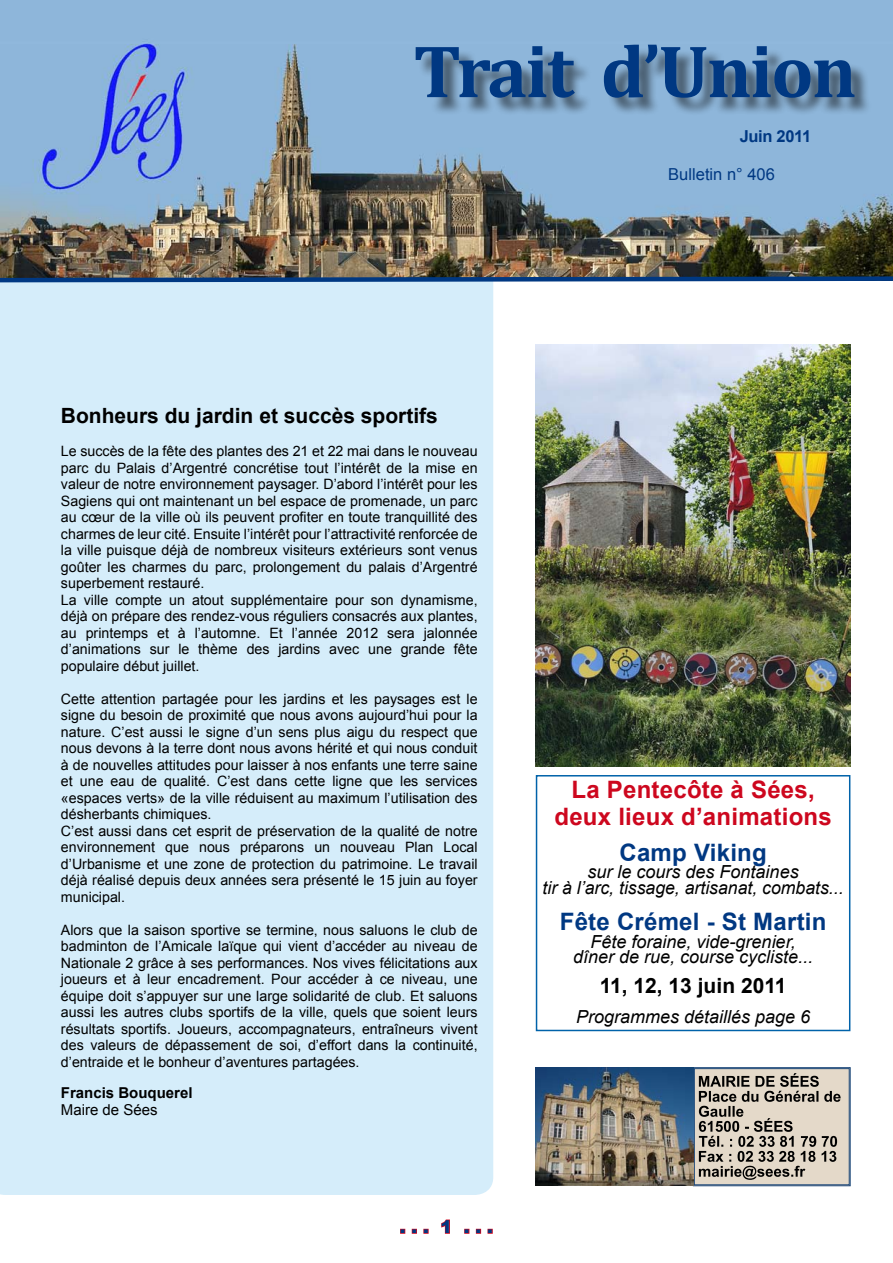
<style>
.page{position:relative;width:893px;height:1263px;background:#fff}
.page>*{position:absolute;margin:0;border:0;box-sizing:border-box;transform-origin:0 0}
.t1{font:700 24px/27px "Arial";letter-spacing:.01em;color:#cd071e;text-align:center}
.t2{font:700 24px "Arial";letter-spacing:.01em;color:#003882}
.t3{font:700 21px "Arial";color:#000}
.t4{font:italic 18px/16.5px "Arial";color:#000;text-align:center}
.t5{font:900 17.55px "Arial";color:#003882}
.t6{font:16.5px "Arial";color:#003882}
.t7{font:700 16.5px "Arial";letter-spacing:-.02em;color:#003882}
.t8{font:700 15px "Arial";color:#000}
.t9{font:15px "Arial";color:#000}
.t10{font:14.25px/16.5px "Arial";color:#000}
</style>
<div class="page">
<img style="left:536px;top:344px;width:314px;height:423px">
<div style="left:0;top:285px;width:493px;height:910px;background:#d5edfa"></div>
<svg style="left:400px;top:1229px;width:5px;height:5px"></svg>
<svg style="left:412px;top:1229px;width:5px;height:5px"></svg>
<svg style="left:423px;top:1229px;width:6px;height:5px"></svg>
<svg style="left:441px;top:1219px;width:9px;height:15px"></svg>
<svg style="left:464px;top:1229px;width:5px;height:5px"></svg>
<svg style="left:476px;top:1229px;width:5px;height:5px"></svg>
<svg style="left:488px;top:1229px;width:5px;height:5px"></svg>
<img style="left:536px;top:1067px;width:157px;height:119px">
<img style="left:0;top:0;width:893px;height:274px">
<div style="left:418px;top:47px;width:454px;height:69px;background:#000;opacity:.5"></div>
<svg style="left:416px;top:45px;width:438px;height:53px;background:#4c76a5"></svg>
<img style="left:0;top:274px;width:893px;height:11px">
<svg style="left:693px;top:1067px;width:158px;height:119px;background:#b1aa9f"></svg>
<div style="left:694px;top:1068px;width:155px;height:117px;border:1px solid #214b7b"></div>
<div style="left:536px;top:775px;width:314px;height:256px;border:2px solid #0062a9"></div>
<p class="t7" style="left:740px;top:125px;width:73px">Juin 2011</p>
<p class="t6" style="left:668px;top:163px;width:108px">Bulletin n° 406</p>
<h2 class="t3" style="left:61px;top:402px;width:378px">Bonheurs du jardin et succès sportifs</h2>
<p class="t10" style="left:61px;top:443px;width:418px">Le succès de la fête des plantes des 21 et 22 mai dans le nouveau parc du Palais d’Argentré concrétise tout l’intérêt de la mise en valeur de notre environnement paysager. D’abord l’intérêt pour les Sagiens qui ont maintenant un bel espace de promenade, un parc au cœur de la ville où ils peuvent profiter en toute tranquillité des charmes de leur cité. Ensuite l’intérêt pour l’attractivité renforcée de la ville puisque déjà de nombreux visiteurs extérieurs sont venus goûter les charmes du parc, prolongement du palais d’Argentré superbement restauré.<br>La ville compte un atout supplémentaire pour son dynamisme, déjà on prépare des rendez-vous réguliers consacrés aux plantes, au printemps et à l’automne. Et l’année 2012 sera jalonnée d’animations sur le thème des jardins avec une grande fête populaire début juillet.</p>
<p class="t10" style="left:61px;top:690px;width:418px">Cette attention partagée pour les jardins et les paysages est le signe du besoin de proximité que nous avons aujourd’hui pour la nature. C’est aussi le signe d’un sens plus aigu du respect que nous devons à la terre dont nous avons hérité et qui nous conduit à de nouvelles attitudes pour laisser à nos enfants une terre saine et une eau de qualité. C’est dans cette ligne que les services «espaces verts» de la ville réduisent au maximum l’utilisation des désherbants chimiques.<br>C’est aussi dans cet esprit de préservation de la qualité de notre environnement que nous préparons un nouveau Plan Local d’Urbanisme et une zone de protection du patrimoine. Le travail déjà réalisé depuis deux années sera présenté le 15 juin au foyer municipal.</p>
<p class="t10" style="left:61px;top:921px;width:418px;text-align:justify">Alors que la saison sportive se termine, nous saluons le club de badminton de l’Amicale laïque qui vient d’accéder au niveau de Nationale 2 grâce à ses performances. Nos vives félicitations aux joueurs et à leur encadrement. Pour accéder à ce niveau, une équipe doit s’appuyer sur une large solidarité de club. Et saluons aussi les autres clubs sportifs de la ville, quels que soient leurs résultats sportifs. Joueurs, accompagnateurs, entraîneurs vivent des valeurs de dépassement de soi, d’effort dans la continuité, d’entraide et le bonheur d’aventures partagées.</p>
<p class="t8" style="left:61px;top:1083px;width:133px">Francis Bouquerel</p>
<p class="t9" style="left:61px;top:1099px;width:98px">Maire de Sées</p>
<p class="t5" style="left:400px;top:1214px;width:95px">. . . 1 . . .</p>
<h1 class="t1" style="left:554px;top:777px;width:279px">La Pentecôte à Sées, deux lieux d’animations</h1>
<h1 class="t2" style="left:619px;top:837px;width:149px">Camp Viking</h1>
<p class="t4" style="left:543px;top:863px;width:302px">sur le cours des Fontaines<br>tir à l’arc, tissage, artisanat, combats...</p>
<h1 class="t2" style="left:560px;top:906px;width:268px">Fête Crémel - St Martin</h1>
<p class="t4" style="left:573px;top:935px;width:242px;line-height:15px">Fête foraine, vide-grenier, dîner de rue, course cycliste...</p>
<h2 class="t3" style="left:600px;top:972px;width:188px">11, 12, 13 juin 2011</h2>
<p class="t4" style="left:576px;top:1009px;width:236px">Programmes détaillés page 6</p>
</div>
